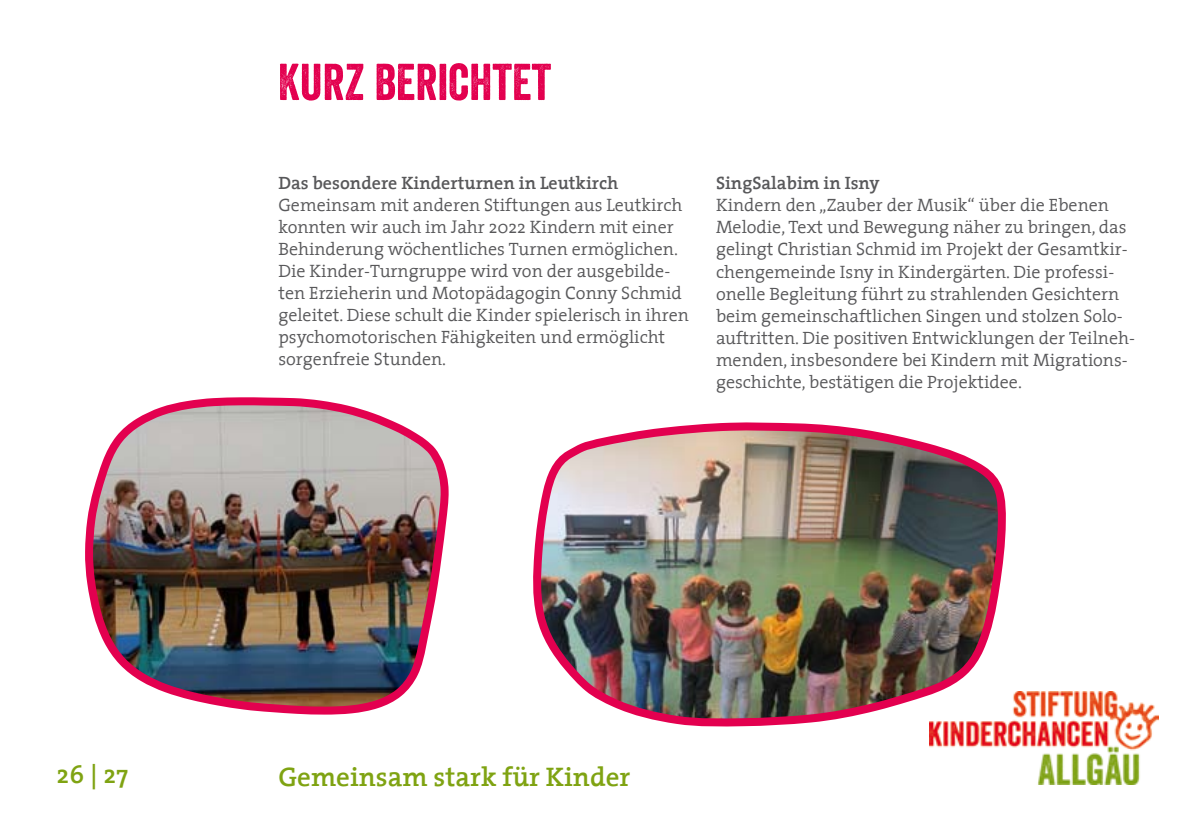
<style>
.page{position:relative;width:1191px;height:840px;background:#fff}
.page>*{position:absolute;margin:0;border:0;box-sizing:border-box;transform-origin:0 0}
.t1{font:50px "Veneer";color:#e3004f}
.t2{font:600 27px "The Serif";color:#7fa312}
.t3{font:600 25.4px "The Serif";color:#7fa312}
.t4{font:300 18px/22px "The Serif";color:#58585a}
.t5{font:600 18px "The Serif";color:#58585a}
</style>
<div class="page">
<img style="left:929px;top:691px;width:229px;height:92px">
<img style="left:533px;top:422px;width:479px;height:308px">
<img style="left:85px;top:397px;width:364px;height:318px">
<h1 class="t1" style="left:278px;top:51px;width:275px">KURZ BERICHTET</h1>
<p class="t5" style="left:278px;top:168px;width:341px">Das besondere Kinderturnen in Leutkirch</p>
<p class="t4" style="left:278px;top:193px;width:412px">Gemeinsam mit anderen Stiftungen aus Leutkirch konnten wir auch im Jahr 2022 Kindern mit einer Behinderung wöchentliches Turnen ermöglichen.<br>Die Kinder-Turngruppe wird von der ausgebilde&shy;ten Erzieherin und Motopädagogin Conny Schmid geleitet. Diese schult die Kinder spielerisch in ihren psychomotorischen Fähigkeiten und ermöglicht sorgenfreie Stunden.</p>
<p class="t5" style="left:716px;top:168px;width:165px">SingSalabim in Isny</p>
<p class="t4" style="left:716px;top:194px;width:420px">Kindern den „Zauber der Musik“ über die Ebenen Melodie, Text und Bewegung näher zu bringen, das gelingt Christian Schmid im Projekt der Gesamtkir&shy;chengemeinde Isny in Kindergärten. Die professi&shy;onelle Begleitung führt zu strahlenden Gesichtern beim gemeinschaftlichen Singen und stolzen Solo&shy;auftritten. Die positiven Entwicklungen der Teilneh&shy;menden, insbesondere bei Kindern mit Migrations&shy;geschichte, bestätigen die Projektidee.</p>
<h3 class="t3" style="left:57px;top:753px;width:73px">26 | 27</h3>
<h2 class="t2" style="left:278px;top:753px;width:353px">Gemeinsam stark für Kinder</h2>
</div>
